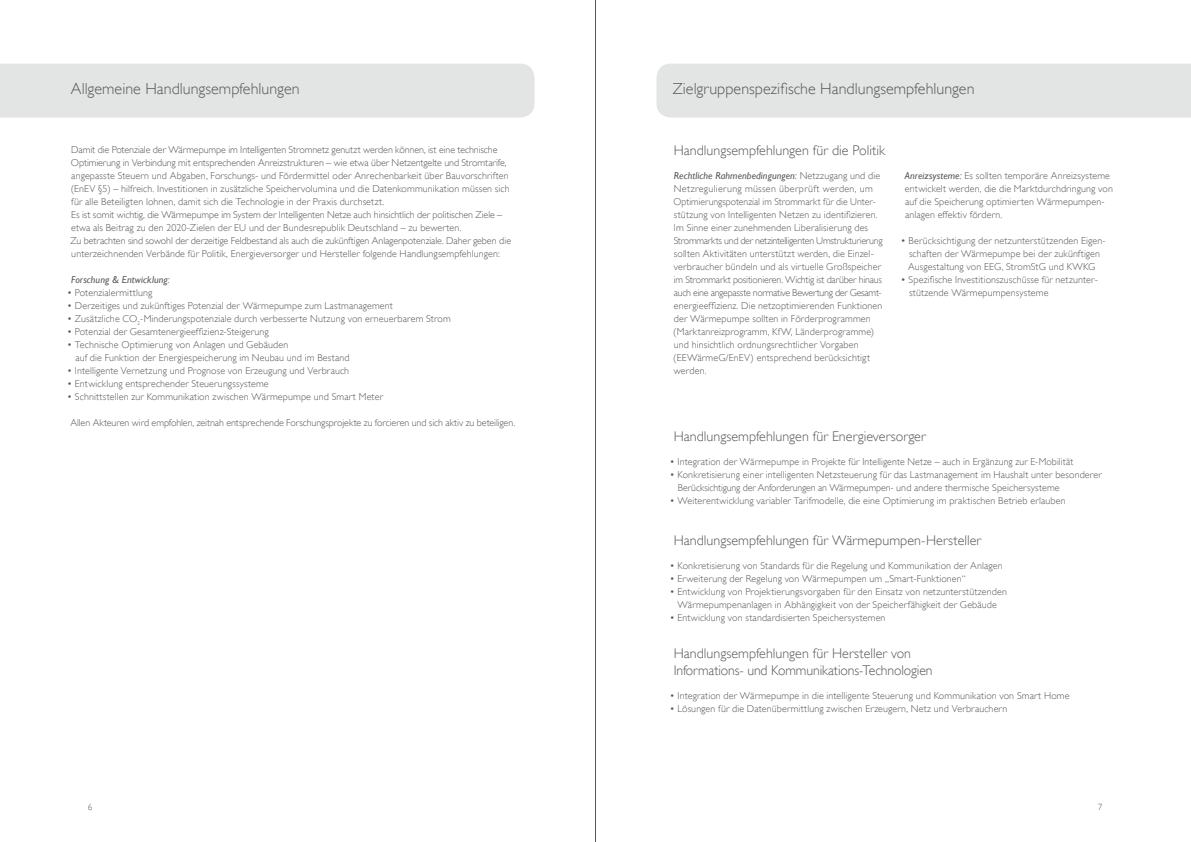
<style>
.page{position:relative;width:1191px;height:842px;background:#fff}
.page>*{position:absolute;margin:0;border:0;box-sizing:border-box;transform-origin:0 0}
.t1{font:300 16px "Gill Sans";color:#58585a}
.t2{font:300 14px/17px "Gill Sans";color:#58585a}
.t3{font:300 10px/13px "Gill Sans";letter-spacing:.01em;color:#58585a}
.t4{font:italic 10px "Gill Sans";letter-spacing:.01em;color:#58585a}
.t5{font:300 9px "Gill Sans";color:#58585a}
.s1{font-weight:400;font-style:italic}
</style>
<div class="page">
<div style="left:656px;top:64px;width:535px;height:53px;background:#e3e4e4"></div>
<div style="left:0;top:64px;width:534px;height:53px;background:#e3e4e4"></div>
<hr style="left:595px;top:0;width:1px;height:842px;background:#58585a">
<h1 class="t1" style="left:71px;top:80px;width:230px">Allgemeine Handlungsempfehlungen</h1>
<p class="t3" style="left:70px;top:143px;width:442px">Damit die Potenziale der Wärmepumpe im Intelligenten Stromnetz genutzt werden können, ist eine technische Optimierung in Verbindung mit entsprechenden Anreizstrukturen – wie etwa über Netzentgelte und Stromtarife, angepasste Steuern und Abgaben, Forschungs- und Fördermittel oder Anrechenbarkeit über Bauvorschriften (EnEV §5) – hilfreich. Investitionen in zusätzliche Speichervolumina und die Datenkommunikation müssen sich für alle Beteiligten lohnen, damit sich die Technologie in der Praxis durchsetzt.<br>Es ist somit wichtig, die Wärmepumpe im System der Intelligenten Netze auch hinsichtlich der politischen Ziele – etwa als Beitrag zu den 2020-Zielen der EU und der Bundesrepublik Deutschland – zu bewerten.<br>Zu betrachten sind sowohl der derzeitige Feldbestand als auch die zukünftigen Anlagenpotenziale. Daher geben die unterzeichnenden Verbände für Politik, Energieversorger und Hersteller folgende Handlungsempfehlungen:</p>
<p class="t4" style="left:71px;top:274px;width:100px">Forschung &amp; Entwicklung:</p>
<p class="t3" style="left:67px;top:286px;width:87px">• Potenzialermittlung</p>
<p class="t3" style="left:67px;top:299px;width:327px">• Derzeitiges und zukünftiges Potenzial der Wärmepumpe zum Lastmanagement</p>
<p class="t3" style="left:67px;top:312px;width:385px">• Zusätzliche CO<sub>2</sub>-Minderungspotenziale durch verbesserte Nutzung von erneuerbarem Strom</p>
<p class="t3" style="left:67px;top:325px;width:203px">• Potenzial der Gesamtenergieeffizienz-Steigerung</p>
<p class="t3" style="left:75px;top:338px;width:276px;text-indent:-8px">• Technische Optimierung von Anlagen und Gebäuden<br>auf die Funktion der Energiespeicherung im Neubau und im Bestand</p>
<p class="t3" style="left:67px;top:364px;width:283px">• Intelligente Vernetzung und Prognose von Erzeugung und Verbrauch</p>
<p class="t3" style="left:67px;top:377px;width:203px">• Entwicklung entsprechender Steuerungssysteme</p>
<p class="t3" style="left:67px;top:390px;width:317px">• Schnittstellen zur Kommunikation zwischen Wärmepumpe und Smart Meter</p>
<p class="t3" style="left:70px;top:416px;width:446px">Allen Akteuren wird empfohlen, zeitnah entsprechende Forschungsprojekte zu forcieren und sich aktiv zu beteiligen.</p>
<h1 class="t1" style="left:673px;top:80px;width:303px">Zielgruppenspezifische Handlungsempfehlungen</h1>
<h2 class="t2" style="left:673px;top:142px;width:213px">Handlungsempfehlungen für die Politik</h2>
<p class="t3" style="left:673px;top:169px;width:211px"><span class="s1">Rechtliche Rahmenbedingungen:</span> Netzzugang und die Netzregulierung müssen überprüft werden, um Optimierungspotenzial im Strommarkt für die Unter&shy;stützung von Intelligenten Netzen zu identifizieren.<br>Im Sinne einer zunehmenden Liberalisierung des Strommarkts und der netzintelligenten Umstrukturierung sollten Aktivitäten unterstützt werden, die Einzel&shy;verbraucher bündeln und als virtuelle Großspeicher im Strommarkt positionieren. Wichtig ist darüber hinaus auch eine angepasste normative Bewertung der Gesamt&shy;energieeffizienz. Die netzoptimierenden Funktionen der Wärmepumpe sollten in Förderprogrammen (Marktanreizprogramm, KfW, Länderprogramme) und hinsichtlich ordnungsrechtlicher Vorgaben (EEWärmeG/EnEV) entsprechend berücksichtigt werden.</p>
<p class="t3" style="left:904px;top:169px;width:210px"><span class="s1">Anreizsysteme:</span> Es sollten temporäre Anreizsysteme entwickelt werden, die die Marktdurchdringung von auf die Speicherung optimierten Wärmepumpen&shy;anlagen effektiv fördern.</p>
<p class="t3" style="left:901px;top:234px;width:206px;text-align:center">• Berücksichtigung der netzunterstützenden Eigen&shy;schaften der Wärmepumpe bei der zukünftigen<br>Ausgestaltung von EEG, StromStG und KWKG</p>
<p class="t3" style="left:909px;top:273px;width:190px;text-indent:-8px">• Spezifische Investitionszuschüsse für netzunter&shy;stützende Wärmepumpensysteme</p>
<h2 class="t2" style="left:673px;top:428px;width:253px">Handlungsempfehlungen für Energieversorger</h2>
<p class="t3" style="left:669px;top:455px;width:405px">• Integration der Wärmepumpe in Projekte für Intelligente Netze – auch in Ergänzung zur E-Mobilität</p>
<p class="t3" style="left:678px;top:468px;width:425px;text-indent:-8px">• Konkretisierung einer intelligenten Netzsteuerung für das Lastmanagement im Haushalt unter besonderer<br>Berücksichtigung der Anforderungen an Wärmepumpen- und andere thermische Speichersysteme</p>
<p class="t3" style="left:669px;top:494px;width:397px">• Weiterentwicklung variabler Tarifmodelle, die eine Optimierung im praktischen Betrieb erlauben</p>
<h2 class="t2" style="left:673px;top:532px;width:309px">Handlungsempfehlungen für Wärmepumpen-Hersteller</h2>
<p class="t3" style="left:669px;top:559px;width:334px">• Konkretisierung von Standards für die Regelung und Kommunikation der Anlagen</p>
<p class="t3" style="left:669px;top:572px;width:297px">• Erweiterung der Regelung von Wärmepumpen um „Smart-Funktionen“</p>
<p class="t3" style="left:669px;top:585px;width:339px;text-align:center">• Entwicklung von Projektierungsvorgaben für den Einsatz von netzunterstützenden<br>Wärmepumpenanlagen in Abhängigkeit von der Speicherfähigkeit der Gebäude</p>
<p class="t3" style="left:669px;top:611px;width:217px">• Entwicklung von standardisierten Speichersystemen</p>
<h2 class="t2" style="left:673px;top:645px;width:260px">Handlungsempfehlungen für Hersteller von<br>Informations- und Kommunikations-Technologien</h2>
<p class="t3" style="left:669px;top:689px;width:401px">• Integration der Wärmepumpe in die intelligente Steuerung und Kommunikation von Smart Home</p>
<p class="t3" style="left:669px;top:702px;width:339px">• Lösungen für die Datenübermittlung zwischen Erzeugern, Netz und Verbrauchern</p>
<p class="t5" style="left:88px;top:802px;width:6px">6</p>
<p class="t5" style="left:1097px;top:802px;width:6px">7</p>
</div>
